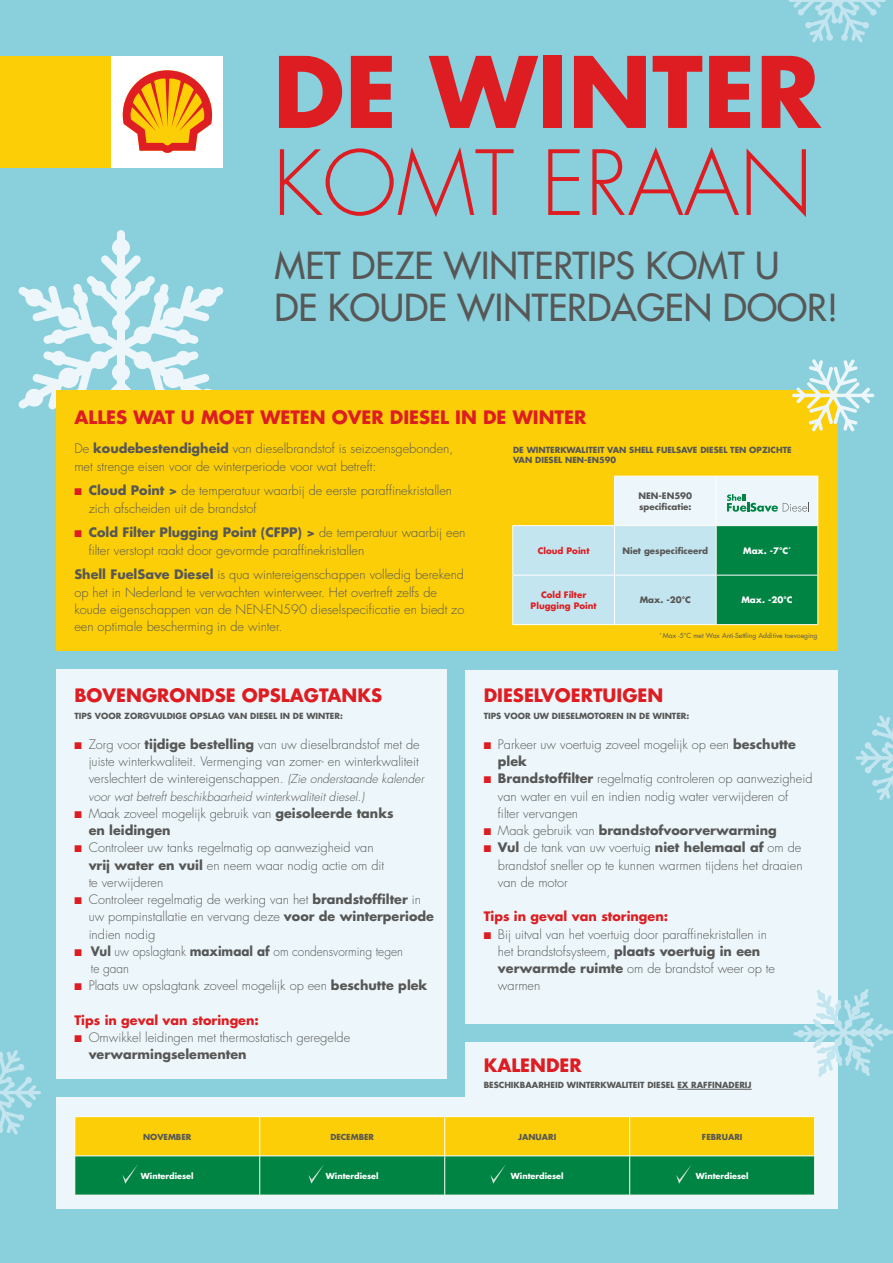
<style>
.page{position:relative;width:893px;height:1263px;background:#89cfdc}
.page>*{position:absolute;margin:0;border:0;box-sizing:border-box;transform-origin:0 0}
.t1{font:700 95.55px "Futura Std";color:#dd1d21}
.t2{font:300 87.15px "Futura Std";color:#dd1d21}
.t3{font:500 36.3px/42px "Futura Std";color:#575756}
.t4{font:700 18px "Futura Std";color:#dd1d21}
.t5{font:300 12.75px/17.2px "Futura Std";color:#575756}
.t6{font:300 12.75px/17.2px "Futura Std";color:#575756;scale:.93 1}
.t7{font:700 12.75px "Futura Std";color:#dd1d21}
.t8{font:700 12.75px "Futura Std";color:#575756}
.t9{font:italic 300 12px "Futura Std";color:#575756}
.t10{font:700 8.7px/10.4px "Futura Std";color:#575756}
.t11{font:700 8.7px/10.4px "Futura Std";color:#dd1d21;text-align:center}
.t12{font:700 8.7px "Futura Std";color:#fff}
.t13{font:700 8.25px/9.9px "Futura Std";color:#575756}
.t14{font:700 8.1px "Futura Std";color:#fff}
.t15{font:700 8.1px "Futura Std";color:#575756}
.t16{font:6.75px "Futura Std";color:#575756}
.s1{font-weight:700}
.s2{color:#dd1d21}
.s3{font-style:italic;font-size:12px}
.s4{font-weight:300}
</style>
<div class="page">
<div style="left:117px;top:230px;width:8px;height:121px;background:#edf7fb;border-radius:4px"></div>
<div style="left:112px;top:239px;width:18px;height:18px;background:#edf7fb;border-radius:50%"></div>
<svg style="left:18px;top:255px;width:206px;height:155px"></svg>
<div style="left:0;top:56px;width:112px;height:111px;background:#fcce05"></div>
<div style="left:112px;top:56px;width:111px;height:111px;background:#fff"></div>
<svg style="left:122px;top:70px;width:91px;height:83px"></svg>
<div style="left:56px;top:391px;width:781px;height:260px;background:#fbce07"></div>
<div style="left:56px;top:1098px;width:781px;height:111px;background:#edf7fb"></div>
<div style="left:465px;top:1042px;width:372px;height:56px;background:#edf7fb"></div>
<div style="left:56px;top:670px;width:390px;height:409px;background:#edf7fb"></div>
<div style="left:465px;top:670px;width:372px;height:353px;background:#edf7fb"></div>
<hr style="left:677px;top:1089px;width:75px;height:1px;background:#575756">
<hr style="left:512px;top:525px;width:102px;height:1px;background:#fff">
<hr style="left:512px;top:526px;width:1px;height:49px;background:#fff">
<hr style="left:512px;top:575px;width:1px;height:49px;background:#fff">
<hr style="left:512px;top:624px;width:102px;height:1px;background:#fff">
<svg style="left:513px;top:476px;width:305px;height:149px"></svg>
<hr style="left:74px;top:1116px;width:186px;height:1px;background:#fff">
<hr style="left:74px;top:1117px;width:1px;height:38px;background:#fff">
<hr style="left:260px;top:1116px;width:185px;height:1px;background:#fff">
<hr style="left:445px;top:1116px;width:185px;height:1px;background:#fff">
<hr style="left:630px;top:1116px;width:185px;height:1px;background:#fff">
<hr style="left:74px;top:1155px;width:186px;height:1px;background:#fff">
<hr style="left:74px;top:1156px;width:1px;height:39px;background:#fff">
<hr style="left:74px;top:1195px;width:186px;height:1px;background:#fff">
<hr style="left:260px;top:1195px;width:185px;height:1px;background:#fff">
<hr style="left:445px;top:1195px;width:185px;height:1px;background:#fff">
<hr style="left:630px;top:1195px;width:185px;height:1px;background:#fff">
<svg style="left:75px;top:1117px;width:740px;height:78px"></svg>
<hr style="left:831px;top:394px;width:43px;height:3px;background:#edf7fb;border-radius:2px">
<hr style="left:792px;top:394px;width:43px;height:3px;background:#edf7fb;border-radius:2px">
<svg style="left:796px;top:359px;width:74px;height:72px"></svg>
<svg style="left:789px;top:0;width:97px;height:42px"></svg>
<svg style="left:856px;top:715px;width:37px;height:85px"></svg>
<svg style="left:793px;top:989px;width:100px;height:88px"></svg>
<div style="left:865px;top:1038px;width:7px;height:7px;background:#c3e5ef;border-radius:50%"></div>
<div style="left:865px;top:1028px;width:8px;height:9px;background:#c3e5ef;border-radius:50%"></div>
<svg style="left:0;top:1050px;width:41px;height:84px"></svg>
<h1 class="t1" style="left:273px;top:29px;width:549px">DE WINTER</h1>
<h2 class="t2" style="left:273px;top:130px;width:542px">KOMT ERAAN</h2>
<h3 class="t3" style="left:274px;top:245px;width:565px">MET DEZE WINTERTIPS KOMT U<br>DE KOUDE WINTERDAGEN DOOR!</h3>
<h3 class="t4" style="left:74px;top:405px;width:513px">ALLES WAT U MOET WETEN OVER DIESEL IN DE WINTER</h3>
<p class="t5" style="left:74px;top:440px;width:381px">De <span class="s1">koudebestendigheid</span> van dieselbrandstof is seizoensgebonden, met strenge eisen voor de winterperiode voor wat betreft:</p>
<p class="t5" style="left:89px;top:482px;width:365px;text-indent:-14px"><span class="s2">■</span> <span class="s1">Cloud Point &gt;</span> de temperatuur waarbij de eerste paraffinekristallen zich afscheiden uit de brandstof</p>
<p class="t5" style="left:89px;top:524px;width:378px;text-indent:-14px"><span class="s2">■</span> <span class="s1">Cold Filter Plugging Point (CFPP) &gt;</span> de temperatuur waarbij een filter verstopt raakt door gevormde paraffinekristallen</p>
<p class="t5" style="left:74px;top:566px;width:391px"><span class="s1">Shell FuelSave Diesel</span> is qua wintereigenschappen volledig berekend op het in Nederland te verwachten winterweer. Het overtreft zelfs de koude eigenschappen van de NEN-EN590 dieselspecificatie en biedt zo een optimale bescherming in de winter.</p>
<p class="t13" style="left:513px;top:445px;width:280px">DE WINTERKWALITEIT VAN SHELL FUELSAVE DIESEL TEN OPZICHTE<br>VAN DIESEL NEN-EN590</p>
<p class="t10" style="left:638px;top:491px;width:55px">NEN-EN590 specificatie:</p>
<p class="t11" style="left:538px;top:545px;width:53px">Cloud Point</p>
<p class="t10" style="left:622px;top:545px;width:87px">Niet gespecificeerd</p>
<p class="t12" style="left:743px;top:545px;width:49px">Max. -7°C<sup>*</sup></p>
<p class="t11" style="left:531px;top:590px;width:67px">Cold Filter<br>Plugging Point</p>
<p class="t10" style="left:640px;top:595px;width:53px">Max. -20°C</p>
<p class="t12" style="left:741px;top:594px;width:53px">Max. -20°C</p>
<p class="t16" style="left:659px;top:631px;width:159px"><sup>*</sup> Max -5°C met Wax Anti-Settling Additive toevoeging</p>
<h3 class="t4" style="left:74px;top:684px;width:309px">BOVENGRONDSE OPSLAGTANKS</h3>
<h3 class="t4" style="left:484px;top:684px;width:181px">DIESELVOERTUIGEN</h3>
<p class="t13" style="left:74px;top:711px;width:270px">TIPS VOOR ZORGVULDIGE OPSLAG VAN DIESEL IN DE WINTER:</p>
<p class="t13" style="left:484px;top:711px;width:207px">TIPS VOOR UW DIESELMOTOREN IN DE WINTER:</p>
<p class="t5" style="left:89px;top:736px;width:337px;text-indent:-14px"><span class="s2">■</span> Zorg voor <span class="s1">tijdige bestelling</span> van uw dieselbrandstof met de juiste winterkwaliteit. Vermenging van zomer- en winterkwaliteit verslechtert de wintereigenschappen. <span class="s3">(Zie onderstaande kalender</span></p>
<p class="t9" style="left:89px;top:789px;width:277px">voor wat betreft beschikbaarheid winterkwaliteit diesel.)</p>
<p class="t5" style="left:89px;top:805px;width:307px;text-indent:-14px"><span class="s2">■</span> Maak zoveel mogelijk gebruik van <span class="s1">geisoleerde tanks en leidingen</span></p>
<p class="t5" style="left:89px;top:839px;width:297px;text-indent:-14px"><span class="s2">■</span> Controleer uw tanks regelmatig op aanwezigheid van <span class="s1">vrij water en vuil</span> en neem waar nodig actie om dit te verwijderen</p>
<p class="t5" style="left:89px;top:891px;width:347px;text-indent:-14px"><span class="s2">■</span> Controleer regelmatig de werking van het <span class="s1">brandstoffilter</span> in uw pompinstallatie en vervang deze <span class="s1">voor de winterperiode </span>indien nodig</p>
<p class="t6" style="left:91px;top:943px;width:337px;text-indent:-17px"><span class="s2">■</span> <span class="s1">Vul</span> uw opslagtank <span class="s1">maximaal af</span> om condensvorming tegen te gaan</p>
<p class="t5" style="left:74px;top:977px;width:354px"><span class="s2">■</span> Plaats uw opslagtank zoveel mogelijk op een <span class="s1">beschutte plek</span></p>
<p class="t7" style="left:74px;top:1012px;width:186px">Tips in geval van storingen:</p>
<p class="t5" style="left:89px;top:1029px;width:263px;text-indent:-14px"><span class="s2">■</span> Omwikkel leidingen met thermostatisch geregelde <span class="s1">verwarmingselementen</span></p>
<p class="t5" style="left:498px;top:736px;width:300px;text-indent:-14px"><span class="s2">■</span> Parkeer uw voertuig zoveel mogelijk op een <span class="s1">beschutte plek</span></p>
<p class="t5" style="left:498px;top:770px;width:316px;text-indent:-14px"><span class="s2">■</span> <span class="s1">Brandstoffilter</span> regelmatig controleren op aanwezigheid van water en vuil en indien nodig water verwijderen of filter vervangen</p>
<p class="t8" style="left:484px;top:822px;width:295px"><span class="s2">■</span> <span class="s4">Maak gebruik van</span> brandstofvoorverwarming</p>
<p class="t5" style="left:498px;top:839px;width:306px;text-align:justify;text-indent:-14px"><span class="s2">■</span> <span class="s1">Vul</span> de tank van uw voertuig <span class="s1">niet helemaal af</span> om de brandstof sneller op te kunnen warmen tijdens het draaien van de motor</p>
<p class="t7" style="left:484px;top:908px;width:186px">Tips in geval van storingen:</p>
<p class="t5" style="left:498px;top:926px;width:279px;text-indent:-14px"><span class="s2">■</span> Bij uitval van het voertuig door paraffinekristallen in het brandstofsysteem, <span class="s1">plaats voertuig in een verwarmde ruimte</span> om de brandstof weer op te warmen</p>
<h3 class="t4" style="left:484px;top:1053px;width:100px">KALENDER</h3>
<p class="t13" style="left:484px;top:1080px;width:269px">BESCHIKBAARHEID WINTERKWALITEIT DIESEL EX RAFFINADERIJ</p>
<p class="t15" style="left:143px;top:1131px;width:50px">NOVEMBER</p>
<p class="t15" style="left:330px;top:1131px;width:45px">DECEMBER</p>
<p class="t15" style="left:518px;top:1131px;width:40px">JANUARI</p>
<p class="t15" style="left:702px;top:1131px;width:42px">FEBRUARI</p>
<p class="t14" style="left:141px;top:1170px;width:54px">Winterdiesel</p>
<p class="t14" style="left:326px;top:1170px;width:54px">Winterdiesel</p>
<p class="t14" style="left:511px;top:1170px;width:54px">Winterdiesel</p>
<p class="t14" style="left:696px;top:1170px;width:54px">Winterdiesel</p>
</div>
